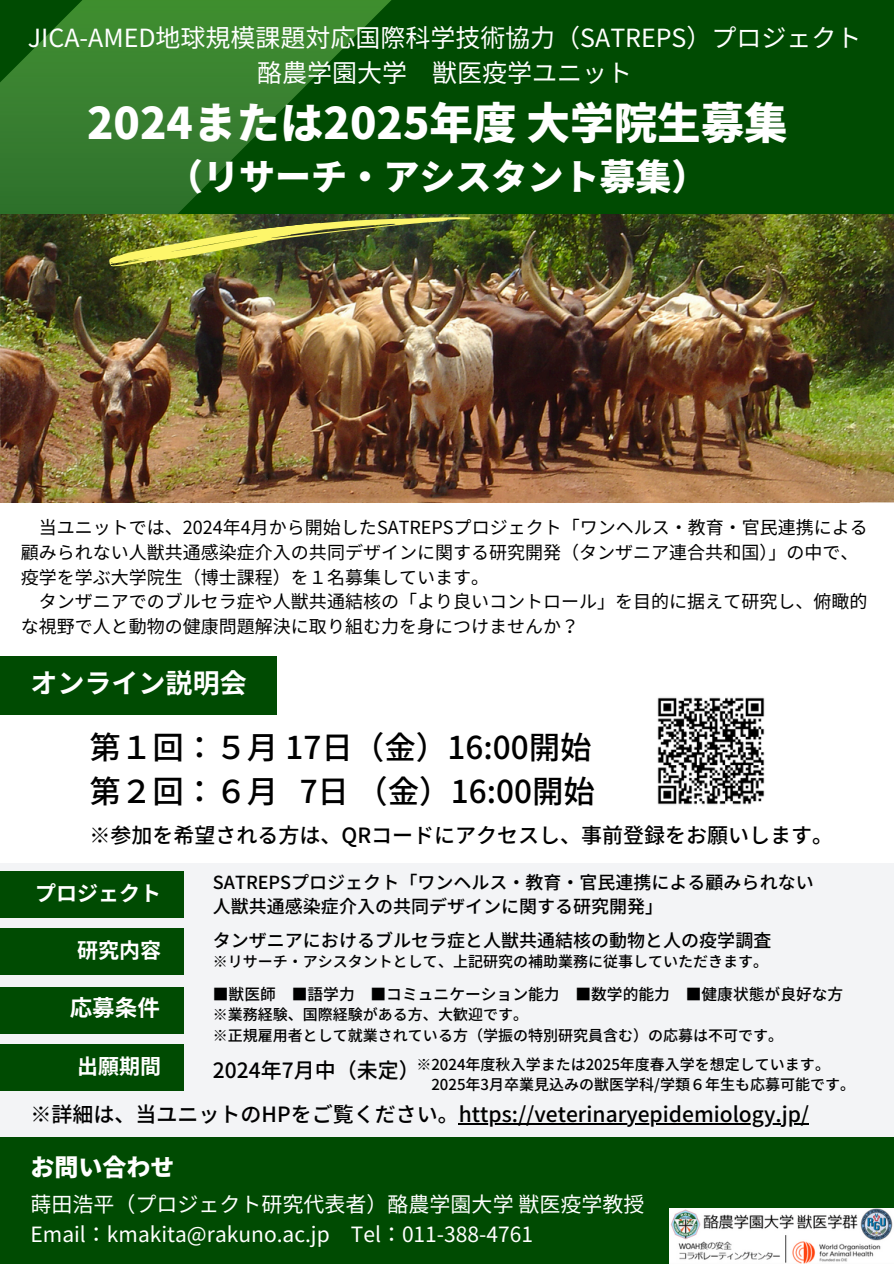
<style>
.page{position:relative;width:894px;height:1264px;background:#fff}
.page>*{position:absolute;margin:0;border:0;box-sizing:border-box;transform-origin:0 0}
.t1{font:900 43.5px "Noto Sans JP";color:#fff}
.t2{font:900 36px "Noto Sans JP";color:#fff}
.t3{font:500 31.5px/43.8px "Noto Sans JP";color:#000}
.t4{font:700 27px "Noto Sans JP";color:#fff}
.t5{font:25.05px/34.8px "Noto Sans JP";color:#fff;text-align:center}
.t6{font:900 24px "Noto Sans JP";color:#fff}
.t7{font:700 22.5px "Noto Sans JP";color:#fff}
.t8{font:500 21px "Noto Sans JP";color:#000}
.t9{font:21px "Noto Sans JP";color:#fff}
.t10{font:700 21px "Noto Sans JP";color:#fff}
.t11{font:18px/24.8px "Noto Sans JP";color:#000}
.t12{font:500 18px/24.8px "Noto Sans JP";color:#000}
.t13{font:500 15.75px "Noto Sans JP";color:#000}
.t14{font:500 15px "Noto Sans JP";color:#000}
</style>
<div class="page">
<div style="left:425px;top:0;width:468px;height:214px;background:#004b02"></div>
<svg style="left:0;top:0;width:425px;height:446px;background:#246d1f"></svg>
<div style="left:0;top:863px;width:893px;height:400px;background:#f3f4f6"></div>
<div style="left:0;top:1137px;width:893px;height:126px;background:#004b02"></div>
<img style="left:1px;top:214px;width:892px;height:288px">
<img style="left:107px;top:206px;width:365px;height:61px">
<div style="left:0;top:871px;width:183px;height:47px;background:#004b02"></div>
<img style="left:669px;top:1208px;width:224px;height:55px">
<div style="left:0;top:656px;width:277px;height:58px;background:#004b02"></div>
<div style="left:0;top:927px;width:183px;height:47px;background:#004b02"></div>
<div style="left:0;top:986px;width:183px;height:47px;background:#004b02"></div>
<div style="left:0;top:1043px;width:183px;height:47px;background:#004b02"></div>
<img style="left:657px;top:697px;width:108px;height:108px">
<hr style="left:458px;top:1123px;width:351px;height:1px;background:#000">
<p class="t5" style="left:28px;top:19px;width:834px">JICA-AMED地球規模課題対応国際科学技術協力（SATREPS）プロジェクト酪農学園大学 獣医疫学ユニット</p>
<p class="t1" style="left:87px;top:88px;width:702px">2024または2025年度大学院生募集</p>
<p class="t2" style="left:167px;top:148px;width:542px">（リサーチ・アシスタント募集）</p>
<p class="t11" style="left:21px;top:514px;width:848px;text-indent:18px">当ユニットでは、2024年4月から開始したSATREPSプロジェクト「ワンヘルス・教育・官民連携による顧みられない人獣共通感染症介入の共同デザインに関する研究開発（タンザニア連合共和国）」の中で、疫学を学ぶ大学院生（博士課程）を１名募集しています。</p>
<h6 class="t11" style="left:21px;top:588px;width:848px;text-indent:18px">タンザニアでのブルセラ症や人獣共通結核の「より良いコントロール」を目的に据えて研究し、俯瞰的な視野で人と動物の健康問題解決に取り組む力を身につけませんか？</h6>
<p class="t4" style="left:31px;top:661px;width:217px">オンライン説明会</p>
<p class="t3" style="left:89px;top:724px;width:507px">第１回：５月 17日（金）16:00開始第２回：６月 7日（金）16:00開始</p>
<p class="t8" style="left:89px;top:818px;width:745px">※参加を希望される方は、QRコードにアクセスし、事前登録をお願いします。</p>
<p class="t10" style="left:35px;top:877px;width:127px">プロジェクト</p>
<p class="t12" style="left:213px;top:868px;width:602px">SATREPSプロジェクト「ワンヘルス・教育・官民連携による顧みられない人獣共通感染症介入の共同デザインに関する研究開発」</p>
<h4 class="t12" style="left:213px;top:926px;width:560px">タンザニアにおけるブルセラ症と人獣共通結核の動物と人の疫学調査</h4>
<h2 class="t14" style="left:213px;top:949px;width:556px">※リサーチ・アシスタントとして、上記研究の補助業務に従事していただきます。</h2>
<p class="t10" style="left:77px;top:933px;width:85px">研究内容</p>
<p class="t7" style="left:70px;top:989px;width:91px">応募条件</p>
<p class="t10" style="left:77px;top:1049px;width:85px">出願期間</p>
<p class="t8" style="left:213px;top:1053px;width:208px">2024年7月中（未定）</p>
<p class="t8" style="left:31px;top:1097px;width:779px">※詳細は、当ユニットのHPをご覧ください。https://veterinaryepidemiology.jp/</p>
<p class="t13" style="left:213px;top:981px;width:630px">■獣医師 ■語学力 ■コミュニケーション能力 ■数学的能力 ■健康状態が良好な方</p>
<p class="t14" style="left:213px;top:1002px;width:316px">※業務経験、国際経験がある方、大歓迎です。</p>
<p class="t14" style="left:213px;top:1023px;width:571px">※正規雇用者として就業されている方（学振の特別研究員含む）の応募は不可です。</p>
<p class="t14" style="left:416px;top:1052px;width:415px">※2024年度秋入学または2025年度春入学を想定しています。</p>
<p class="t14" style="left:431px;top:1072px;width:425px">2025年3月卒業見込みの獣医学科/学類６年生も応募可能です。</p>
<h5 class="t6" style="left:31px;top:1148px;width:145px">お問い合わせ</h5>
<p class="t9" style="left:31px;top:1187px;width:615px">蒔田浩平（プロジェクト研究代表者）酪農学園大学獣医疫学教授</p>
<p class="t9" style="left:31px;top:1217px;width:504px">Email：kmakita@rakuno.ac.jp Tel：011-388-4761</p>
</div>
